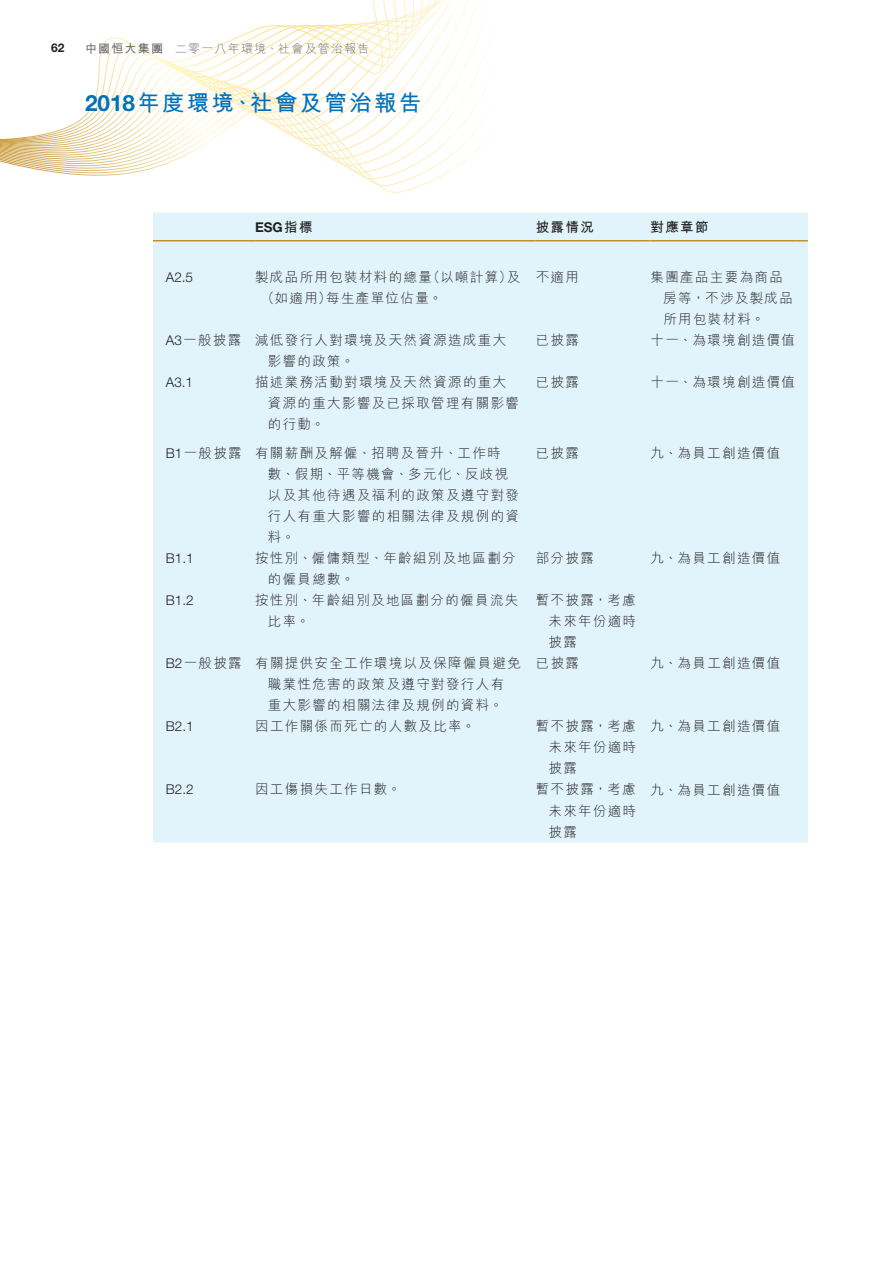
<style>
.page{position:relative;width:893px;height:1263px;background:#fff}
.page>*{position:absolute;margin:0;border:0;box-sizing:border-box;transform-origin:0 0}
.t1{font:700 22.5px "M Hei HK";letter-spacing:.1em;color:#0072bc}
.t2{font:300 13.5px/21px "M Hei HK";letter-spacing:.1em;color:#231f20}
.t3{font:300 13.5px "Helvetica Neue LT Std";color:#231f20}
.t4{font:700 13.5px "M Hei HK";letter-spacing:.1em;color:#231f20}
.t5{font:700 13.5px "Helvetica Neue LT Std";color:#231f20}
.t6{font:300 12px "M Hei HK";letter-spacing:.1em;color:#6c6d70}
.t7{font:700 12px "Helvetica Neue LT Std";color:#231f20}
.s1{font-weight:700}
.s2{font-family:"Helvetica Neue LT Std"}
.s3{font-family:"M Hei HK"}
</style>
<div class="page">
<svg style="left:0;top:0;width:721px;height:213px"></svg>
<div style="left:153px;top:213px;width:655px;height:629px;background:#e1f4fc"></div>
<hr style="left:153px;top:240px;width:102px;height:1px;background:#c2912d">
<hr style="left:255px;top:240px;width:268px;height:1px;background:#c2912d">
<svg style="left:523px;top:240px;width:13px;height:1px"></svg>
<hr style="left:536px;top:240px;width:102px;height:1px;background:#c2912d">
<svg style="left:638px;top:240px;width:13px;height:1px"></svg>
<hr style="left:651px;top:240px;width:144px;height:1px;background:#c2912d">
<svg style="left:795px;top:240px;width:13px;height:1px"></svg>
<p class="t7" style="left:51px;top:41px;width:15px">62</p>
<p class="t6" style="left:85px;top:43px;width:286px"><span class="s1">中國恒大集團</span> 二零一八年環境、社會及管治報告</p>
<h1 class="t1" style="left:85px;top:87px;width:338px"><span class="s2">2018</span>年度環境、社會及管治報告</h1>
<p class="t5" style="left:255px;top:219px;width:59px">ESG<span class="s3">指標</span></p>
<p class="t4" style="left:536px;top:217px;width:60px">披露情況</p>
<p class="t4" style="left:651px;top:217px;width:60px">對應章節</p>
<p class="t3" style="left:166px;top:269px;width:29px">A2.5</p>
<p class="t2" style="left:261px;top:266px;width:261px;text-indent:-6px">製成品所用包裝材料的總量（以噸計算）及（如適用）每生產單位佔量。</p>
<p class="t2" style="left:536px;top:266px;width:45px">不適用</p>
<p class="t2" style="left:663px;top:266px;width:131px;text-indent:-13px">集團產品主要為商品房等，不涉及製成品所用包裝材料。</p>
<p class="t2" style="left:268px;top:329px;width:240px;text-indent:-102px"><span class="s2">A3</span>一般披露 減低發行人對環境及天然資源造成重大影響的政策。</p>
<p class="t2" style="left:536px;top:329px;width:45px">已披露</p>
<p class="t2" style="left:651px;top:329px;width:146px">十一、為環境創造價值</p>
<p class="t3" style="left:166px;top:374px;width:29px">A3.1</p>
<p class="t2" style="left:268px;top:371px;width:253px;text-indent:-13px">描述業務活動對環境及天然資源的重大資源的重大影響及已採取管理有關影響的行動。</p>
<p class="t2" style="left:536px;top:371px;width:45px">已披露</p>
<p class="t2" style="left:651px;top:371px;width:146px">十一、為環境創造價值</p>
<p class="t2" style="left:268px;top:443px;width:253px;text-indent:-102px"><span class="s2">B1</span>一般披露 有關薪酬及解僱、招聘及晉升、工作時<br>數、假期、平等機會、多元化、反歧視以及其他待遇及福利的政策及遵守對發行人有重大影響的相關法律及規例的資料。</p>
<p class="t2" style="left:536px;top:443px;width:45px">已披露</p>
<p class="t2" style="left:651px;top:443px;width:131px">九、為員工創造價值</p>
<p class="t3" style="left:166px;top:550px;width:29px">B1.1</p>
<p class="t2" style="left:268px;top:548px;width:249px;text-indent:-13px">按性別、僱傭類型、年齡組別及地區劃分的僱員總數。</p>
<p class="t2" style="left:536px;top:548px;width:60px">部分披露</p>
<p class="t2" style="left:651px;top:548px;width:131px">九、為員工創造價值</p>
<p class="t3" style="left:166px;top:592px;width:29px">B1.2</p>
<p class="t2" style="left:268px;top:590px;width:252px;text-indent:-13px">按性別、年齡組別及地區劃分的僱員流失比率。</p>
<p class="t2" style="left:549px;top:590px;width:89px;text-align:justify;text-indent:-13px">暫不披露，考慮未來年份適時披露</p>
<p class="t2" style="left:268px;top:653px;width:255px;text-indent:-102px"><span class="s2">B2</span>一般披露 有關提供安全工作環境以及保障僱員避免職業性危害的政策及遵守對發行人有<br>重大影響的相關法律及規例的資料。</p>
<p class="t2" style="left:536px;top:653px;width:45px">已披露</p>
<p class="t2" style="left:651px;top:653px;width:131px">九、為員工創造價值</p>
<p class="t3" style="left:166px;top:718px;width:29px">B2.1</p>
<p class="t2" style="left:255px;top:716px;width:222px">因工作關係而死亡的人數及比率。</p>
<p class="t2" style="left:549px;top:716px;width:89px;text-align:justify;text-indent:-13px">暫不披露，考慮未來年份適時披露</p>
<p class="t2" style="left:651px;top:716px;width:131px">九、為員工創造價值</p>
<p class="t3" style="left:166px;top:781px;width:29px">B2.2</p>
<p class="t2" style="left:255px;top:779px;width:147px">因工傷損失工作日數。</p>
<p class="t2" style="left:549px;top:779px;width:89px;text-align:justify;text-indent:-13px">暫不披露，考慮未來年份適時披露</p>
<p class="t2" style="left:651px;top:779px;width:131px">九、為員工創造價值</p>
</div>
